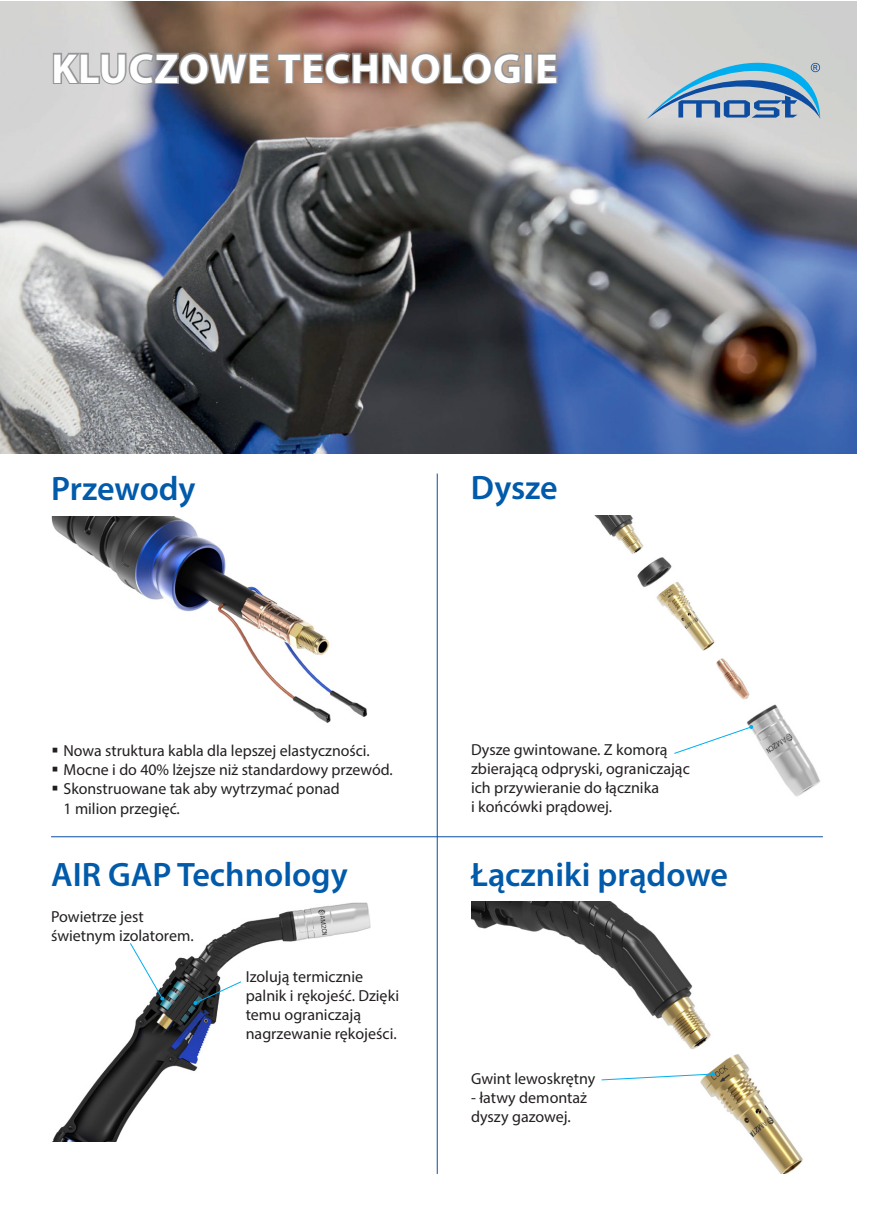
<style>
.page{position:relative;width:874px;height:1225px;background:#fff}
.page>*{position:absolute;margin:0;border:0;box-sizing:border-box;transform-origin:0 0}
.t1{font:700 42px "Myriad Pro";letter-spacing:.02em;color:#fff}
.t2{font:600 34px "Myriad Pro";color:#015aaa}
.Wypunktowanie{font:16px/19.2px "Myriad Pro";color:#231f20}
</style>
<div class="page">
<img style="left:471px;top:901px;width:332px;height:273px">
<svg style="left:600px;top:1072px;width:114px;height:9px"></svg>
<img style="left:595px;top:516px;width:225px;height:281px">
<svg style="left:672px;top:724px;width:81px;height:30px"></svg>
<img style="left:51px;top:516px;width:317px;height:207px">
<img style="left:53px;top:902px;width:317px;height:239px">
<svg style="left:129px;top:942px;width:35px;height:58px"></svg>
<svg style="left:193px;top:980px;width:49px;height:25px"></svg>
<hr style="left:436px;top:473px;width:1px;height:701px;background:#0d4da1">
<img style="left:0;top:1px;width:856px;height:453px">
<svg style="left:51px;top:6px;width:471px;height:113px;background:#9d867c"></svg>
<div style="left:523px;top:53px;width:10px;height:31px;border:3px solid #939598"></div>
<svg style="left:535px;top:51px;width:24px;height:34px"></svg>
<svg style="left:646px;top:51px;width:173px;height:68px;background:#9db8cc"></svg>
<hr style="left:51px;top:836px;width:771px;height:1px;background:#0d4da1">
<p class="t1" style="left:51px;top:41px;width:507px">KLUCZOWE TECHNOLOGIE</p>
<p class="t2" style="left:51px;top:467px;width:146px">Przewody</p>
<p class="t2" style="left:470px;top:466px;width:89px">Dysze</p>
<p class="Wypunktowanie" style="left:63px;top:741px;width:308px">Nowa struktura kabla dla lepszej elastyczności.</p>
<p class="Wypunktowanie" style="left:63px;top:760px;width:330px">Mocne i do 40% lżejsze niż standardowy przewód.</p>
<p class="Wypunktowanie" style="left:63px;top:779px;width:277px">Skonstruowane tak aby wytrzymać ponad<br>1 milion przegięć.</p>
<p class="t2" style="left:51px;top:853px;width:298px">AIR GAP Technology</p>
<p class="Wypunktowanie" style="left:51px;top:906px;width:94px">Powietrze jest</p>
<p class="Wypunktowanie" style="left:51px;top:925px;width:144px">świetnym izolatorem.</p>
<p class="Wypunktowanie" style="left:245px;top:966px;width:155px">Izolują termicznie palnik i rękojeść. Dzięki temu ograniczają nagrzewanie rękojeści.</p>
<p class="Wypunktowanie" style="left:471px;top:739px;width:220px">Dysze gwintowane. Z komorą zbierającą odpryski, ograniczając ich przywieranie do łącznika<br>i końcówki prądowej.</p>
<p class="t2" style="left:471px;top:853px;width:258px">Łączniki prądowe</p>
<p class="Wypunktowanie" style="left:471px;top:1068px;width:126px">Gwint lewoskrętny</p>
<p class="Wypunktowanie" style="left:471px;top:1087px;width:117px">- łatwy demontaż dyszy gazowej.</p>
</div>
